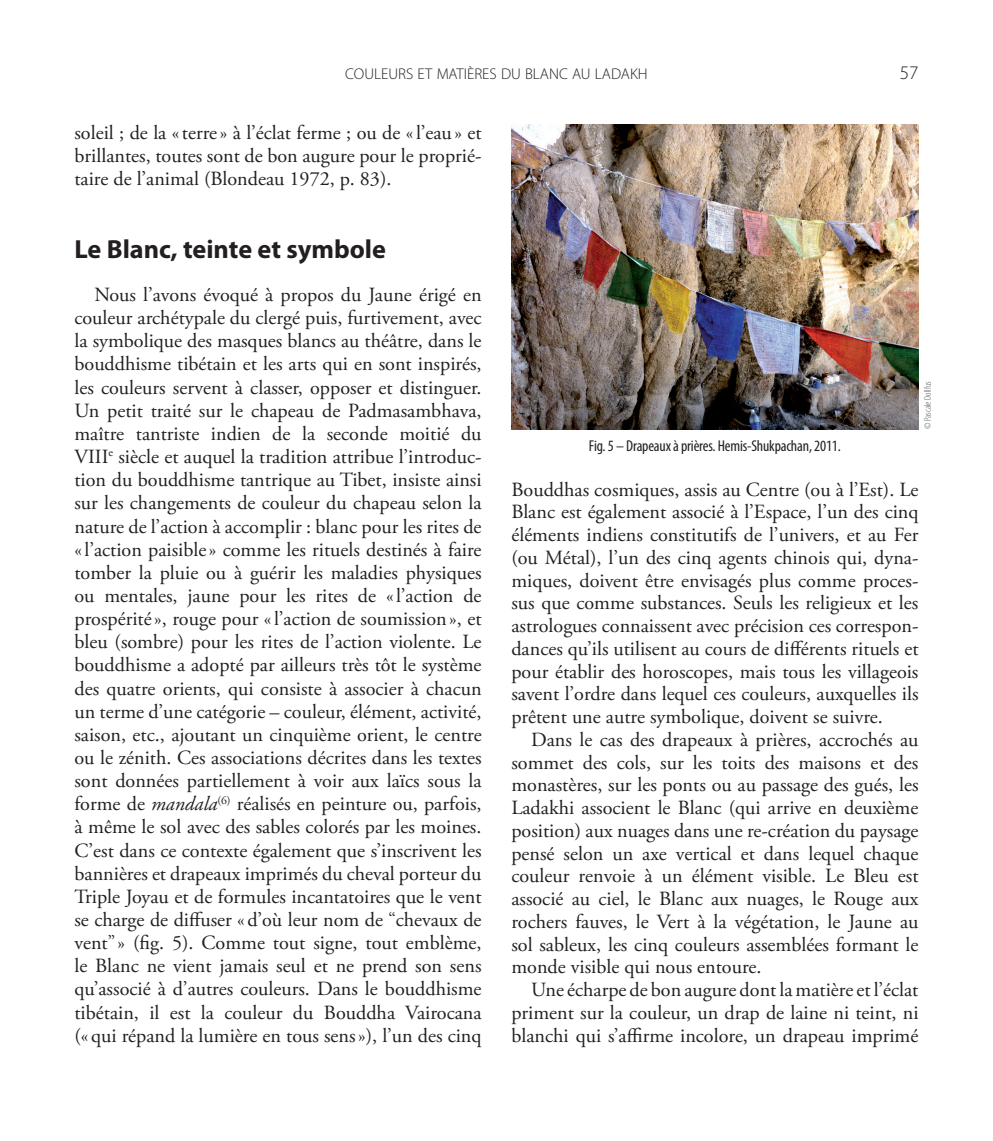
<style>
.page{position:relative;width:993px;height:1141px;background:#fff}
.page>*{position:absolute;margin:0;border:0;box-sizing:border-box;transform-origin:0 0}
.t1{font:700 26.25px "Myriad Pro";color:#231f20}
.t2{font:20.12px/23.1px "Adobe Garamond Pro";color:#231f20;text-align:justify}
.t3{font:19.25px "Myriad Pro Light SC810";color:#231f20}
.t4{font:condensed 15.75px "Myriad Pro";letter-spacing:-.01em;color:#231f20}
.t5{font:15.58px "Myriad Pro Light SC810";color:#231f20}
.t6{font:300 condensed 9.62px "Myriad Pro";color:#57585a}
.s1{font-style:italic}
</style>
<div class="page">
<img style="left:511px;top:124px;width:407px;height:305px">
<p class="t5" style="left:345px;top:66px;width:304px">COULEURS ET MATIÈRES DU BLANC AU LADAKH</p>
<p class="t3" style="left:899px;top:62px;width:20px">57</p>
<p class="t2" style="left:74px;top:121px;width:408px">soleil ; de la «terre» à l’éclat ferme ; ou de «l’eau» et brillantes, toutes sont de bon augure pour le proprié&shy;taire de l’animal (Blondeau 1972, p. 83).</p>
<h1 class="t1" style="left:74px;top:234px;width:313px">Le Blanc, teinte et symbole</h1>
<p class="t2" style="left:74px;top:284px;width:408px;text-indent:20px">Nous l’avons évoqué à propos du Jaune érigé en couleur archétypale du clergé puis, furtivement, avec la symbolique des masques blancs au théâtre, dans le bouddhisme tibétain et les arts qui en sont inspirés, les couleurs servent à classer, opposer et distinguer.<br>Un petit traité sur le chapeau de Padmasambhava, maître tantriste indien de la seconde moitié du VIII<sup>e</sup> siècle et auquel la tradition attribue l’introduc&shy;tion du bouddhisme tantrique au Tibet, insiste ainsi sur les changements de couleur du chapeau selon la nature de l’action à accomplir : blanc pour les rites de «l’action paisible» comme les rituels destinés à faire tomber la pluie ou à guérir les maladies physiques ou mentales, jaune pour les rites de «l’action de prospérité», rouge pour «l’action de soumission», et bleu (sombre) pour les rites de l’action violente. Le bouddhisme a adopté par ailleurs très tôt le système des quatre orients, qui consiste à associer à chacun un terme d’une catégorie – couleur, élément, activité, saison, etc., ajoutant un cinquième orient, le centre ou le zénith. Ces associations décrites dans les textes sont données partiellement à voir aux laïcs sous la forme de <span class="s1">mandala</span><sup>(6)</sup> réalisés en peinture ou, parfois, à même le sol avec des sables colorés par les moines.<br>C’est dans ce contexte également que s’inscrivent les bannières et drapeaux imprimés du cheval porteur du Triple Joyau et de formules incantatoires que le vent se charge de diffuser «d’où leur nom de “chevaux de vent”» (fig. 5). Comme tout signe, tout emblème, le Blanc ne vient jamais seul et ne prend son sens qu’associé à d’autres couleurs. Dans le bouddhisme tibétain, il est la couleur du Bouddha Vairocana (« qui répand la lumière en tous sens»), l’un des cinq</p>
<p class="t4" style="left:588px;top:436px;width:253px">Fig. 5 – Drapeaux à prières. Hemis-Shukpachan, 2011.</p>
<p class="t6" style="left:921px;top:429px;width:49px;rotate:-90deg">© Pascale Dollfus</p>
<p class="t2" style="left:511px;top:479px;width:408px">Bouddhas cosmiques, assis au Centre (ou à l’Est). Le Blanc est également associé à l’Espace, l’un des cinq éléments indiens constitutifs de l’univers, et au Fer (ou Métal), l’un des cinq agents chinois qui, dyna&shy;miques, doivent être envisagés plus comme proces&shy;sus que comme substances. Seuls les religieux et les astrologues connaissent avec précision ces correspon&shy;dances qu’ils utilisent au cours de différents rituels et pour établir des horoscopes, mais tous les villageois savent l’ordre dans lequel ces couleurs, auxquelles ils prêtent une autre symbolique, doivent se suivre.</p>
<p class="t2" style="left:511px;top:729px;width:408px;text-indent:20px">Dans le cas des drapeaux à prières, accrochés au sommet des cols, sur les toits des maisons et des monastères, sur les ponts ou au passage des gués, les Ladakhi associent le Blanc (qui arrive en deuxième position) aux nuages dans une re-création du paysage pensé selon un axe vertical et dans lequel chaque couleur renvoie à un élément visible. Le Bleu est associé au ciel, le Blanc aux nuages, le Rouge aux rochers fauves, le Vert à la végétation, le Jaune au sol sableux, les cinq couleurs assemblées formant le monde visible qui nous entoure.</p>
<p class="t2" style="left:511px;top:979px;width:408px;text-indent:20px">Une écharpe de bon augure dont la matière et l’éclat priment sur la couleur, un drap de laine ni teint, ni blanchi qui s’affirme incolore, un drapeau imprimé</p>
</div>
